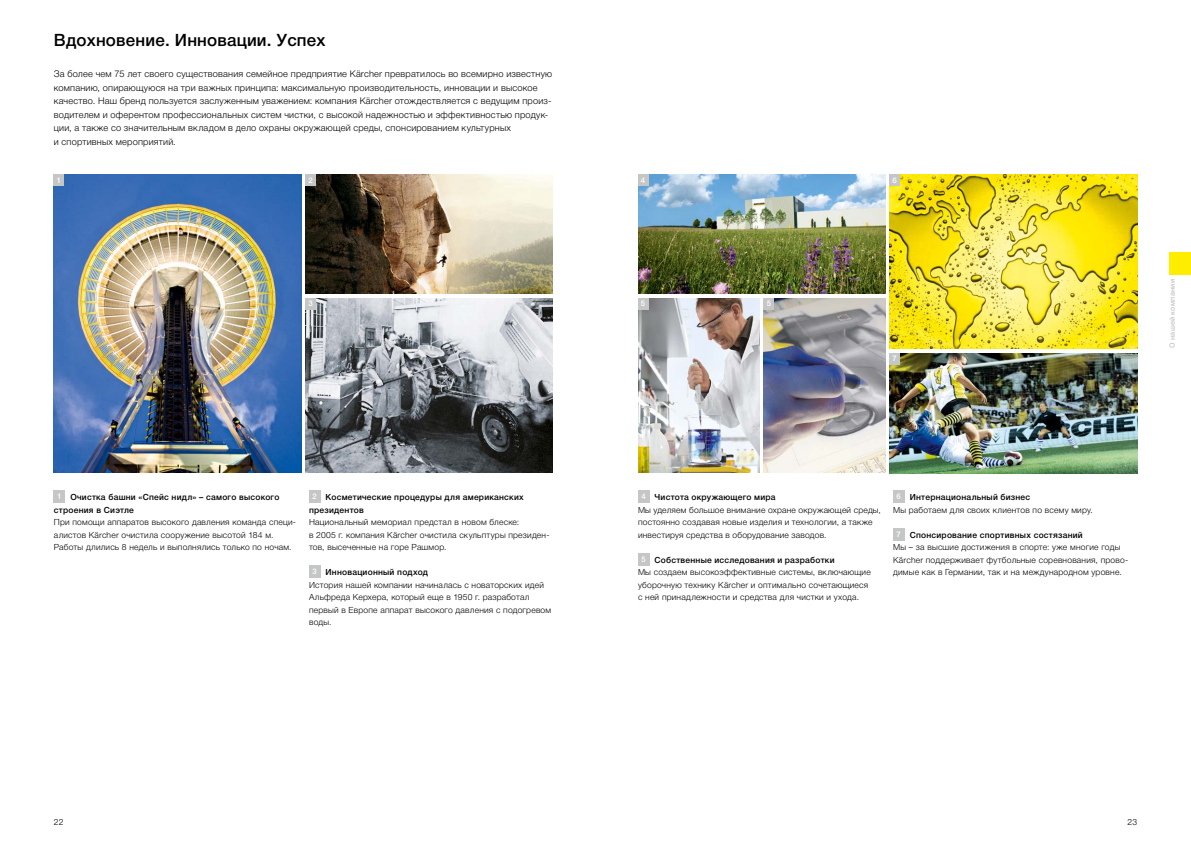
<style>
.page{position:relative;width:1191px;height:842px;background:#fff}
.page>*{position:absolute;margin:0;border:0;box-sizing:border-box;transform-origin:0 0}
.t1{font:500 17px "Helvetica Neue Cyr";letter-spacing:.01em;color:#000}
.t2{font:300 9.2px/13.5px "Helvetica Neue Cyr";letter-spacing:.02em;color:#000}
.t3{font:300 8.5px/12.5px "Helvetica Neue Cyr";letter-spacing:.025em;color:#000}
.t4{font:500 8.5px/12.5px "Helvetica Neue Cyr";letter-spacing:.025em;color:#000}
.t5{font:300 8.5px "Helvetica Neue LT Pro";color:#000}
.t6{font:500 7.8px "Helvetica Neue LT Pro";color:#fff}
.t7{font:500 7.2px "Helvetica Neue Cyr";letter-spacing:.03em;color:#c5c6c6}
.s1{font-family:"Helvetica Neue LT Pro"}
.s2{font-size:7.8px;color:#fff}
.s3{font-weight:500;font-size:7.8px;color:#fff}
.s4{font-weight:500}
</style>
<div class="page">
<img style="left:638px;top:298px;width:121px;height:175px">
<img style="left:889px;top:174px;width:248px;height:175px">
<img style="left:305px;top:174px;width:248px;height:120px">
<img style="left:54px;top:174px;width:247px;height:298px">
<img style="left:305px;top:298px;width:248px;height:174px">
<img style="left:638px;top:174px;width:247px;height:120px">
<img style="left:764px;top:298px;width:121px;height:175px">
<div style="left:1169px;top:252px;width:22px;height:23px;background:#ffed00"></div>
<div style="left:305px;top:174px;width:11px;height:12px;background:#c5c6c6"></div>
<div style="left:54px;top:174px;width:10px;height:12px;background:#c5c6c6"></div>
<div style="left:305px;top:298px;width:11px;height:12px;background:#c5c6c6"></div>
<div style="left:889px;top:174px;width:11px;height:12px;background:#c5c6c6"></div>
<div style="left:638px;top:174px;width:10px;height:12px;background:#c5c6c6"></div>
<div style="left:638px;top:298px;width:10px;height:12px;background:#c5c6c6"></div>
<div style="left:764px;top:298px;width:10px;height:12px;background:#c5c6c6"></div>
<img style="left:889px;top:353px;width:248px;height:121px">
<div style="left:889px;top:353px;width:11px;height:11px;background:#c5c6c6"></div>
<div style="left:54px;top:491px;width:11px;height:12px;background:#c5c6c6"></div>
<div style="left:309px;top:491px;width:11px;height:12px;background:#c5c6c6"></div>
<div style="left:309px;top:566px;width:11px;height:12px;background:#c5c6c6"></div>
<div style="left:638px;top:491px;width:11px;height:12px;background:#c5c6c6"></div>
<div style="left:638px;top:553px;width:11px;height:13px;background:#c5c6c6"></div>
<div style="left:893px;top:491px;width:11px;height:12px;background:#c5c6c6"></div>
<div style="left:893px;top:528px;width:11px;height:13px;background:#c5c6c6"></div>
<h1 class="t1" style="left:54px;top:31px;width:273px">Вдохновение. Инновации. Успех</h1>
<p class="t2" style="left:54px;top:68px;width:500px">За более чем 75 лет своего существования семейное предприятие K<span class="s1">ä</span>rcher превратилось во всемирно известную компанию, опирающуюся на три важных принципа: максимальную производительность, инновации и высокое качество. Наш бренд пользуется заслуженным уважением: компания K<span class="s1">ä</span>rcher отождествляется с ведущим произ&shy;водителем и оферентом профессиональных систем чистки, с высокой надежностью и эффективностью продук&shy;ции, а также со значительным вкладом в дело охраны окружающей среды, спонсированием культурных<br>и спортивных мероприятий.</p>
<p class="t6" style="left:57px;top:175px;width:6px">1</p>
<p class="t6" style="left:308px;top:175px;width:6px">2</p>
<p class="t6" style="left:308px;top:299px;width:6px">3</p>
<p class="t4" style="left:54px;top:491px;width:227px;text-indent:3px"><span class="s2">1</span> Очистка башни «Спейс нидл» – самого высокого строения в Сиэтле</p>
<p class="t3" style="left:54px;top:516px;width:244px">При помощи аппаратов высокого давления команда специ&shy;алистов K<span class="s1">ä</span>rcher очистила сооружение высотой 184 м.<br>Работы длились 8 недель и выполнялись только по ночам.</p>
<p class="t4" style="left:309px;top:491px;width:216px;text-indent:3px"><span class="s2">2</span> Косметические процедуры для американских президентов</p>
<p class="t3" style="left:309px;top:516px;width:242px">Национальный мемориал предстал в новом блеске:<br>в 2005 г. компания K<span class="s1">ä</span>rcher очистила скульптуры президен&shy;тов, высеченные на горе Рашмор.</p>
<p class="t3" style="left:309px;top:566px;width:244px;text-indent:3px"><span class="s3">3</span> <span class="s4">Инновационный подход<br></span>История нашей компании начиналась с новаторских идей Альфреда Керхера, который еще в 1950 г. разработал первый в Европе аппарат высокого давления с подогревом воды.</p>
<p class="t6" style="left:641px;top:175px;width:6px">4</p>
<p class="t6" style="left:892px;top:175px;width:6px">6</p>
<p class="t6" style="left:641px;top:299px;width:6px">5</p>
<p class="t6" style="left:767px;top:299px;width:6px">5</p>
<p class="t6" style="left:892px;top:354px;width:6px">7</p>
<p class="t7" style="left:1168px;top:348px;width:70px;rotate:-90deg">О нашей компании</p>
<p class="t3" style="left:638px;top:491px;width:244px;text-indent:3px"><span class="s3">4</span> <span class="s4">Чистота окружающего мира<br></span>Мы уделяем большое внимание охране окружающей среды, постоянно создавая новые изделия и технологии, а также инвестируя средства в оборудование заводов.</p>
<p class="t3" style="left:638px;top:553px;width:234px;text-indent:3px"><span class="s3">5</span> <span class="s4">Собственные исследования и разработки<br></span>Мы создаем высокоэффективные системы, включающие уборочную технику K<span class="s1">ä</span>rcher и оптимально сочетающиеся с ней принадлежности и средства для чистки и ухода.</p>
<p class="t3" style="left:893px;top:491px;width:201px;text-indent:3px"><span class="s3">6</span> <span class="s4">Интернациональный бизнес<br></span>Мы работаем для своих клиентов по всему миру.</p>
<p class="t3" style="left:893px;top:528px;width:236px;text-indent:3px"><span class="s3">7</span> <span class="s4">Спонсирование спортивных состязаний<br></span>Мы – за высшие достижения в спорте: уже многие годы K<span class="s1">ä</span>rcher поддерживает футбольные соревнования, прово&shy;димые как в Германии, так и на международном уровне.</p>
<p class="t5" style="left:54px;top:816px;width:11px">22</p>
<p class="t5" style="left:1127px;top:816px;width:11px">23</p>
</div>
